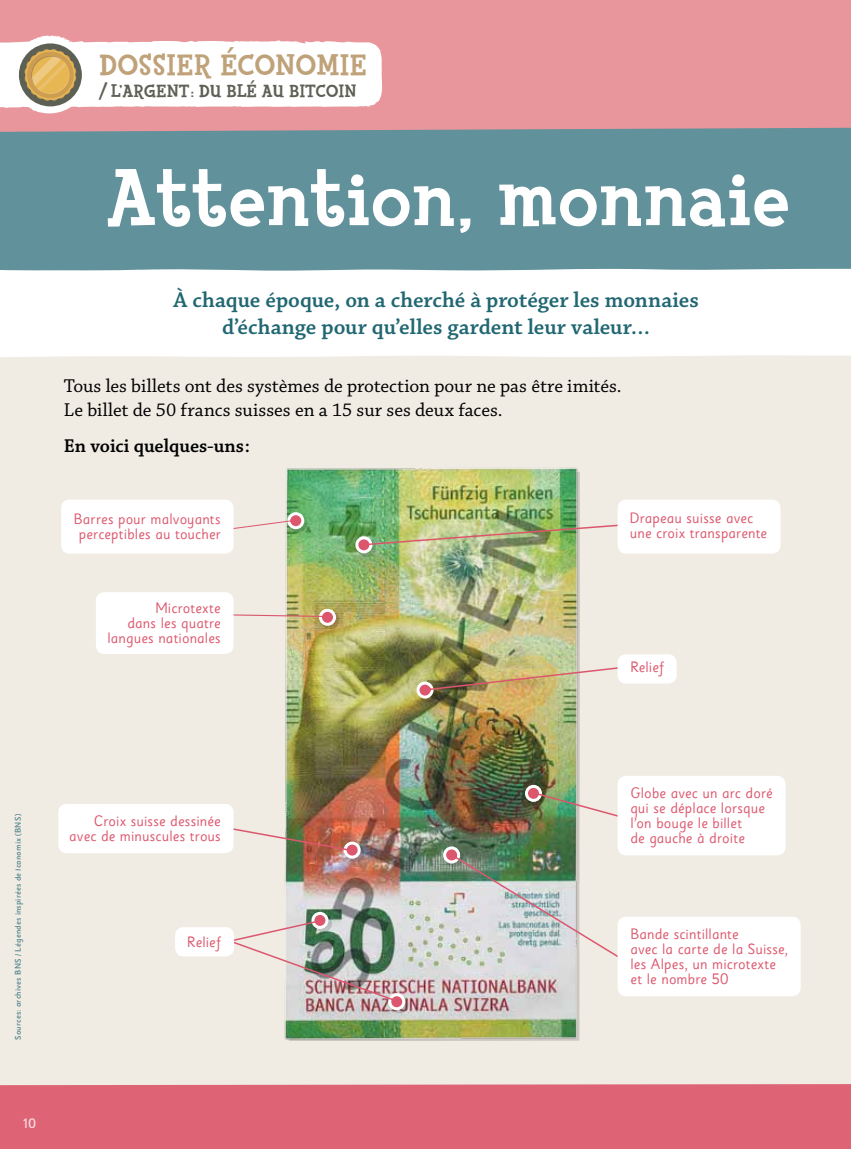
<style>
.page{position:relative;width:851px;height:1149px;background:#fff}
.page>*{position:absolute;margin:0;border:0;box-sizing:border-box;transform-origin:0 0}
.t1{font:800 82.5px "Fink";letter-spacing:.01em;color:#fff}
.t2{font:800 30px "Fink";letter-spacing:.035em;color:#bfa279}
.t3{font:600 22.5px/27px "Chaparral Pro";letter-spacing:-.005em;color:#216772;text-align:center}
.t4{font:19.5px/23.4px "Chaparral Pro";color:#000}
.t5{font:600 19.5px "Chaparral Pro";letter-spacing:-.005em;color:#000}
.t6{font:800 18px "Fink";letter-spacing:.145em;color:#5d6054}
.t7{font:15px/15px "Sassoon Sans";letter-spacing:.005em;color:#dc576d}
.t8{font:500 13.5px "Sassoon Sans";color:#fff}
.t9{font:500 8.25px "Sassoon Sans";letter-spacing:.02em;color:#2f6f79}
.s1{font-family:"Sassoon Sans Slope"}
</style>
<div class="page">
<div style="left:0;top:0;width:850px;height:1148px;background:#f0ebe3"></div>
<img style="left:284px;top:467px;width:296px;height:574px">
<div style="left:358px;top:539px;width:17px;height:17px;background:#000;opacity:.15"></div>
<div style="left:357px;top:537px;width:14px;height:14px;background:#dc576d;border-radius:50%"></div>
<div style="left:355px;top:536px;width:17px;height:17px;border:3px solid #fff;border-radius:50%"></div>
<div style="left:446px;top:849px;width:17px;height:17px;background:#000;opacity:.15"></div>
<div style="left:444px;top:847px;width:14px;height:14px;background:#dc576d;border-radius:50%"></div>
<div style="left:443px;top:846px;width:17px;height:17px;border:3px solid #fff;border-radius:50%"></div>
<div style="left:419px;top:684px;width:17px;height:17px;background:#000;opacity:.15"></div>
<svg style="left:418px;top:682px;width:14px;height:14px"></svg>
<div style="left:416px;top:681px;width:17px;height:17px;border:3px solid #fff;border-radius:50%"></div>
<div style="left:314px;top:914px;width:17px;height:17px;background:#000;opacity:.15"></div>
<svg style="left:313px;top:913px;width:14px;height:14px"></svg>
<div style="left:311px;top:911px;width:17px;height:17px;border:3px solid #fff;border-radius:50%"></div>
<div style="left:391px;top:995px;width:17px;height:17px;background:#000;opacity:.15"></div>
<svg style="left:389px;top:994px;width:14px;height:14px"></svg>
<div style="left:388px;top:992px;width:17px;height:17px;border:3px solid #fff;border-radius:50%"></div>
<div style="left:322px;top:611px;width:17px;height:17px;background:#000;opacity:.15"></div>
<div style="left:320px;top:610px;width:14px;height:14px;background:#dc576d;border-radius:50%"></div>
<div style="left:319px;top:608px;width:17px;height:17px;border:3px solid #fff;border-radius:50%"></div>
<div style="left:346px;top:844px;width:17px;height:17px;background:#000;opacity:.15"></div>
<div style="left:345px;top:842px;width:14px;height:14px;background:#dc576d;border-radius:50%"></div>
<div style="left:343px;top:841px;width:17px;height:17px;border:3px solid #fff;border-radius:50%"></div>
<div style="left:528px;top:787px;width:17px;height:17px;background:#000;opacity:.15"></div>
<svg style="left:526px;top:786px;width:14px;height:14px"></svg>
<div style="left:525px;top:784px;width:17px;height:17px;border:3px solid #fff;border-radius:50%"></div>
<div style="left:290px;top:515px;width:17px;height:17px;background:#000;opacity:.15"></div>
<div style="left:289px;top:513px;width:14px;height:14px;background:#dc576d;border-radius:50%"></div>
<div style="left:287px;top:512px;width:17px;height:17px;border:3px solid #fff;border-radius:50%"></div>
<svg style="left:233px;top:612px;width:93px;height:6px"></svg>
<svg style="left:227px;top:823px;width:126px;height:29px"></svg>
<img style="left:218px;top:917px;width:181px;height:86px">
<svg style="left:233px;top:518px;width:61px;height:14px"></svg>
<img style="left:425px;top:663px;width:206px;height:29px">
<svg style="left:531px;top:789px;width:86px;height:32px"></svg>
<img style="left:451px;top:853px;width:180px;height:112px">
<img style="left:363px;top:521px;width:254px;height:26px">
<div style="left:617px;top:499px;width:163px;height:54px;background:#fff;border-radius:9px"></div>
<div style="left:617px;top:654px;width:59px;height:29px;background:#fff;border-radius:9px"></div>
<div style="left:617px;top:916px;width:183px;height:79px;background:#fff;border-radius:9px"></div>
<div style="left:617px;top:775px;width:168px;height:80px;background:#fff;border-radius:9px"></div>
<div style="left:96px;top:592px;width:137px;height:61px;background:#fff;border-radius:9px"></div>
<div style="left:58px;top:803px;width:175px;height:49px;background:#fff;border-radius:9px"></div>
<div style="left:175px;top:926px;width:59px;height:30px;background:#fff;border-radius:9px"></div>
<div style="left:61px;top:499px;width:172px;height:54px;background:#fff;border-radius:9px"></div>
<div style="left:0;top:271px;width:850px;height:86px;background:#fff"></div>
<div style="left:0;top:132px;width:850px;height:139px;background:#61919a"></div>
<div style="left:0;top:1084px;width:850px;height:64px;background:#de6375"></div>
<div style="left:0;top:0;width:850px;height:132px;background:#e8969b"></div>
<svg style="left:0;top:34px;width:384px;height:79px;background:#f3e1dc"></svg>
<h2 class="t2" style="left:99px;top:47px;width:158px">DOSSIER ÉCONOMIE</h2>
<p class="t6" style="left:98px;top:80px;width:68px">/L’ARGENT</p>
<p class="t6" style="left:191px;top:80px;width:109px">: DUBLÉ AUBITCOIN</p>
<h1 class="t1" style="left:85px;top:147px;width:705px">ATTENTION, MONNAIE</h1>
<h3 class="t3" style="left:173px;top:286px;width:527px">À chaque époque, on a cherché à protéger les monnaies d’échange pour qu’elles gardent leur valeur…</h3>
<h3 class="t4" style="left:64px;top:375px;width:559px">Tous les billets ont des systèmes de protection pour ne pas être imités.<br>Le billet de 50 francs suisses en a 15 sur ses deux faces.</h3>
<h3 class="t5" style="left:64px;top:434px;width:188px">En voici quelques-uns:</h3>
<p class="t7" style="left:74px;top:512px;width:148px;text-align:center">Barres pour malvoyants perceptibles au toucher</p>
<p class="t7" style="left:107px;top:601px;width:115px;text-align:right">Microtexte<br>dans les quatre langues nationales</p>
<p class="t7" style="left:629px;top:511px;width:139px">Drapeau suisse avec une croix transparente</p>
<p class="t7" style="left:630px;top:659px;width:35px">Relief</p>
<p class="t9" style="left:13px;top:1039px;width:227px;rotate:-90deg">Sources : archives BNS / Légendes inspirées de <span class="s1">Iconomix</span> (BNS)</p>
<p class="t8" style="left:21px;top:1114px;width:16px">10</p>
<p class="t7" style="left:69px;top:813px;width:153px;text-align:right">Croix suisse dessinée avec de minuscules trous</p>
<p class="t7" style="left:187px;top:934px;width:35px">Relief</p>
<p class="t7" style="left:630px;top:786px;width:144px">Globe avec un arc doré qui se déplace lorsque l’on bouge le billet<br>de gauche à droite</p>
<p class="t7" style="left:630px;top:926px;width:159px">Bande scintillante<br>avec la carte de la Suisse, les Alpes, un microtexte et le nombre 50</p>
</div>
